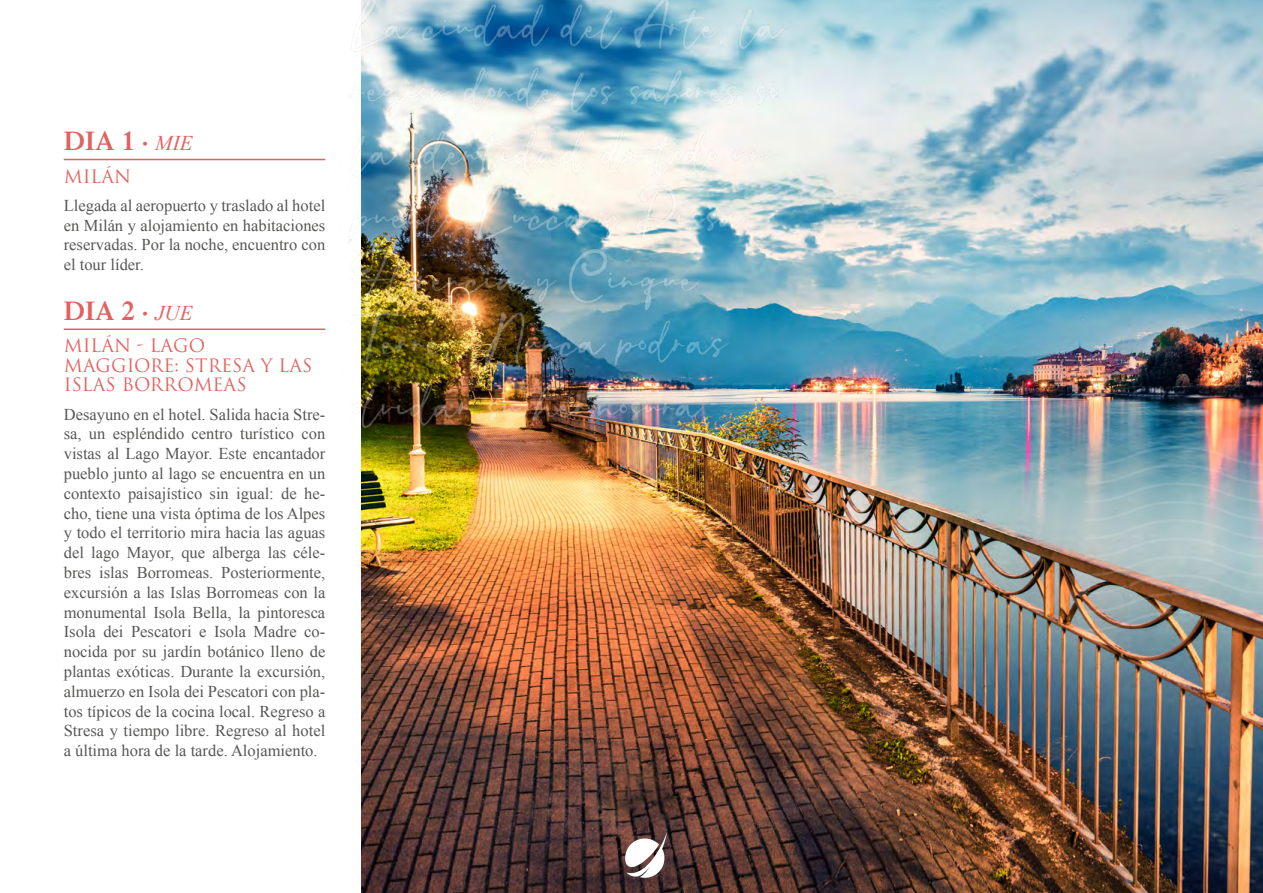
<style>
.page{position:relative;width:1263px;height:893px;background:#fff}
.page>*{position:absolute;margin:0;border:0;box-sizing:border-box;transform-origin:0 0}
.t1{font:600 27px "Times LT Std";color:#e4605e}
.t2{font:18px/19.5px "Trajan Pro";color:#e4605e}
.t3{font:16.5px/19.8px "Times New Roman";color:#575756;text-align:justify}
.s1{font-family:"Times New Roman";font-weight:400;font-style:italic;font-size:21px}
</style>
<div class="page">
<hr style="left:64px;top:159px;width:261px;height:1px;background:#e4605e">
<hr style="left:64px;top:329px;width:261px;height:1px;background:#e4605e">
<img style="left:361px;top:0;width:902px;height:893px">
<img style="left:349px;top:0;width:554px;height:556px">
<img style="left:1084px;top:446px;width:179px;height:185px">
<img style="left:625px;top:833px;width:41px;height:44px">
<h1 class="t1" style="left:64px;top:125px;width:130px">DIA 1 · <span class="s1">MIE</span></h1>
<p class="t2" style="left:64px;top:166px;width:69px">MILÁN</p>
<p class="t3" style="left:64px;top:195px;width:263px">Llegada al aeropuerto y traslado al hotel en Milán y alojamiento en habitaciones reservadas. Por la noche, encuentro con el tour líder.</p>
<h1 class="t1" style="left:64px;top:295px;width:130px">DIA 2 · <span class="s1">JUE</span></h1>
<p class="t2" style="left:64px;top:336px;width:250px">MILÁN - LAGO<br>MAGGIORE: STRESA Y LAS<br>ISLAS BORROMEAS</p>
<p class="t3" style="left:64px;top:404px;width:263px">Desayuno en el hotel. Salida hacia Stre&shy;sa, un espléndido centro turístico con vistas al Lago Mayor. Este encantador pueblo junto al lago se encuentra en un contexto paisajístico sin igual: de he&shy;cho, tiene una vista óptima de los Alpes y todo el territorio mira hacia las aguas del lago Mayor, que alberga las céle&shy;bres islas Borromeas. Posteriormente, excursión a las Islas Borromeas con la monumental Isola Bella, la pintoresca Isola dei Pescatori e Isola Madre co&shy;nocida por su jardín botánico lleno de plantas exóticas. Durante la excursión, almuerzo en Isola dei Pescatori con pla&shy;tos típicos de la cocina local. Regreso a Stresa y tiempo libre. Regreso al hotel a última hora de la tarde. Alojamiento.</p>
</div>
